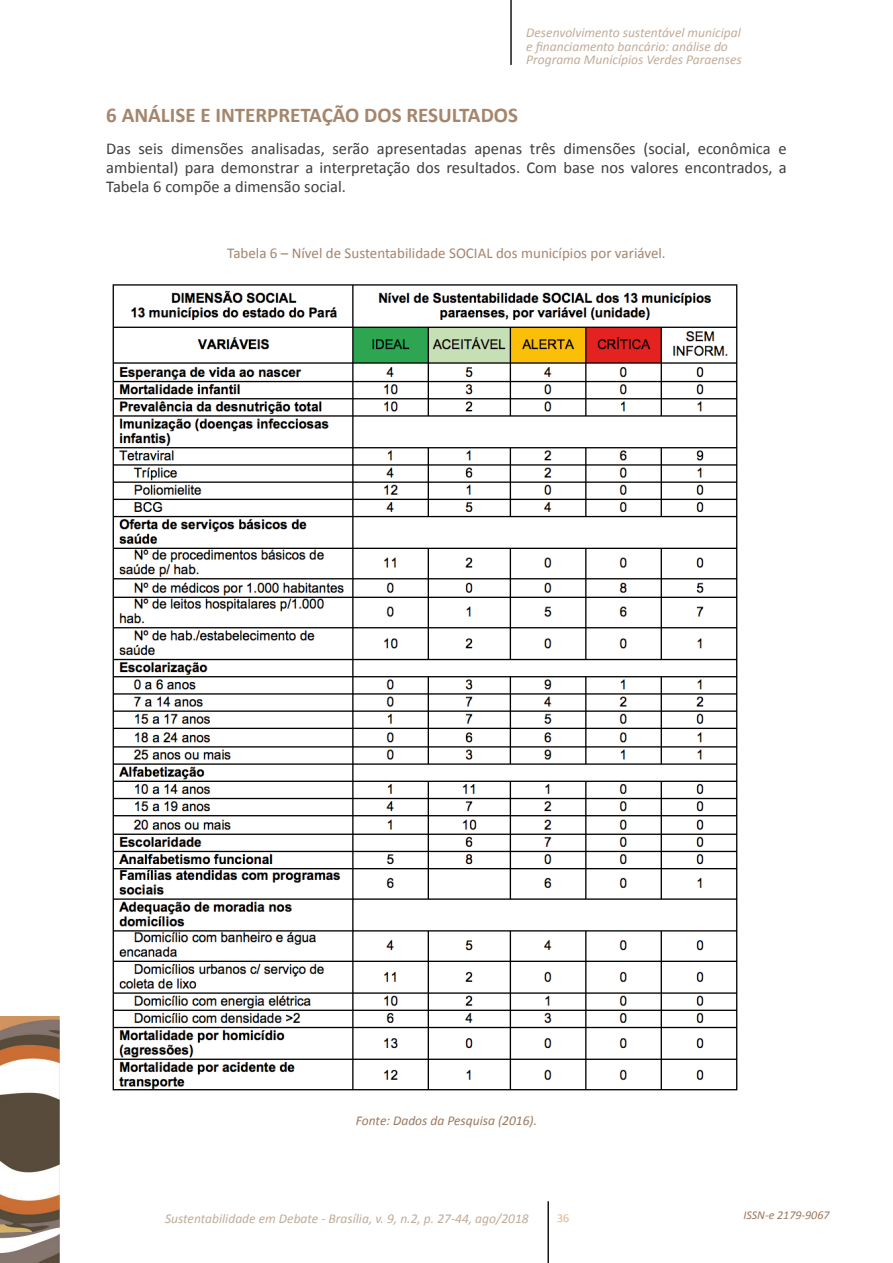
<style>
.page{position:relative;width:893px;height:1263px;background:#fff}
.page>*{position:absolute;margin:0;border:0;box-sizing:border-box;transform-origin:0 0}
.t1{font:700 21px "Calibri";color:#a5856b}
.t2{font:16.5px/18.9px "Calibri";color:#3e3e40;text-align:justify}
.t3{font:15px "Calibri";color:#a5856b}
.t4{font:italic 13.5px/13.5px "Calibri";color:#c2ab97}
.t5{font:italic 13.5px "Calibri";color:#9b785d}
.t6{font:italic 12px "Calibri";color:#9b785d}
.t7{font:12px "Calibri";color:#e5b086}
</style>
<div class="page">
<hr style="left:510px;top:0;width:2px;height:65px;background:#1a171c">
<img style="left:0;top:1016px;width:60px;height:247px">
<hr style="left:547px;top:1201px;width:2px;height:62px;background:#1a171c">
<img style="left:112px;top:284px;width:626px;height:807px">
<p class="t4" style="left:526px;top:26px;width:217px">Desenvolvimento sustentável municipal e financiamento bancário: análise do<br>Programa Municípios Verdes Paraenses</p>
<p class="t1" style="left:106px;top:102px;width:413px">6 ANÁLISE E INTERPRETAÇÃO DOS RESULTADOS</p>
<p class="t2" style="left:106px;top:139px;width:682px">Das seis dimensões analisadas, serão apresentadas apenas três dimensões (social, econômica e ambiental) para demonstrar a interpretação dos resultados. Com base nos valores encontrados, a Tabela 6 compõe a dimensão social.</p>
<p class="t3" style="left:227px;top:243px;width:440px">Tabela 6 – Nível de Sustentabilidade SOCIAL dos municípios por variável.</p>
<p class="t5" style="left:356px;top:1111px;width:183px">Fonte: Dados da Pesquisa (2016).</p>
<p class="t4" style="left:165px;top:1212px;width:365px">Sustentabilidade em Debate - Brasília, v. 9, n.2, p. 27-44, ago/2018</p>
<p class="t6" style="left:743px;top:1207px;width:88px">ISSN-e 2179-9067</p>
<p class="t7" style="left:557px;top:1210px;width:14px">36</p>
</div>
